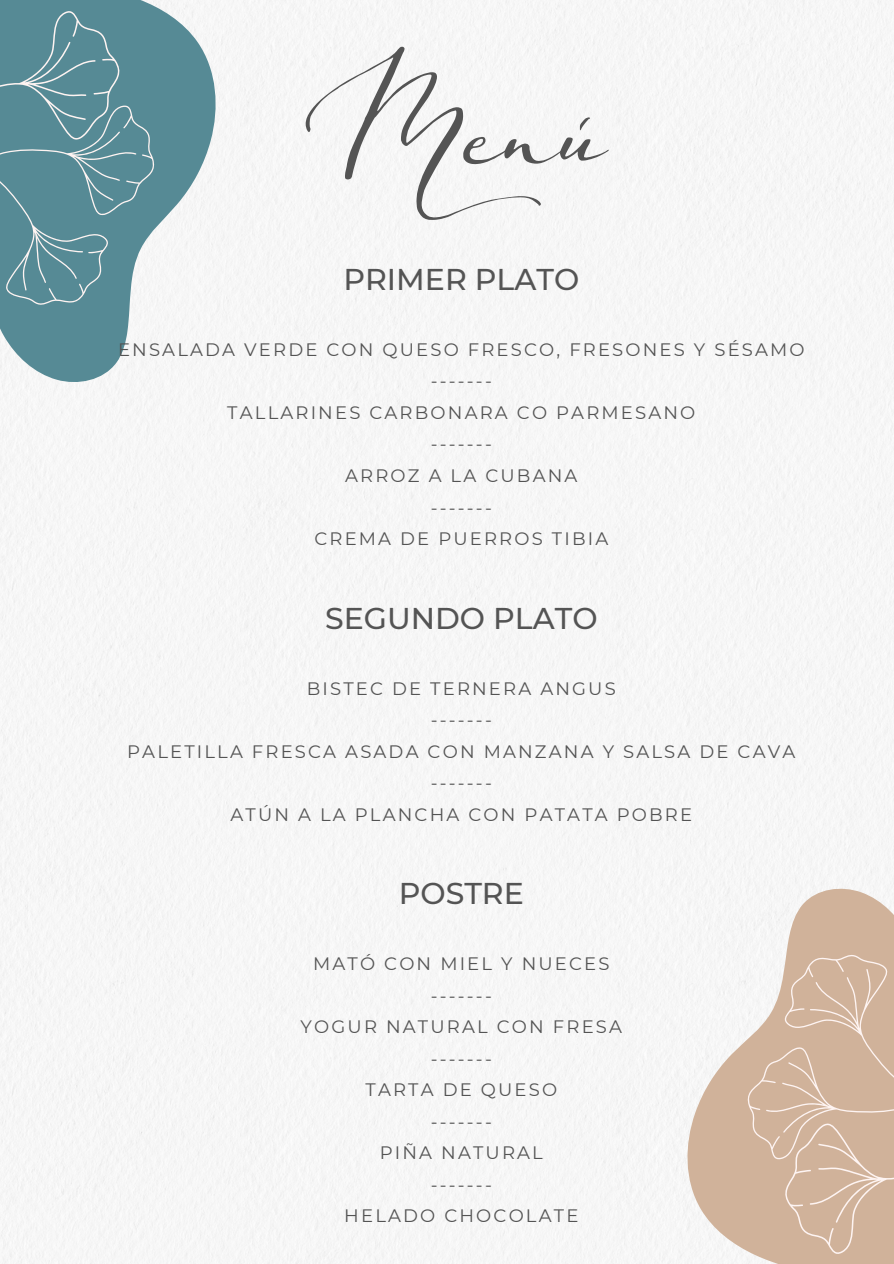
<style>
.page{position:relative;width:894px;height:1264px;background:#fff}
.page>*{position:absolute;margin:0;border:0;box-sizing:border-box;transform-origin:0 0}
.t1{font:276.75px "Miss Katherine Cyrillic Script";color:#545454}
.t2{font:500 30px "Montserrat";color:#545454}
.t3{font:18px "Montserrat";letter-spacing:.12em;color:#545454}
</style>
<div class="page">
<svg style="left:647px;top:867px;width:246px;height:396px;fill:#f5f5f5"></svg>
<svg style="left:734px;top:931px;width:159px;height:328px;background:#d5bba7"></svg>
<svg style="left:0;top:0;width:252px;height:402px;fill:#f5f5f5"></svg>
<svg style="left:0;top:6px;width:168px;height:321px;background:#67959f"></svg>
<p class="t1" style="left:286px;top:-37px;width:322px">Menú</p>
<p class="t2" style="left:343px;top:261px;width:237px">PRIMER PLATO</p>
<p class="t3" style="left:118px;top:338px;width:688px">ENSALADA VERDE CON QUESO FRESCO, FRESONES Y SÉSAMO</p>
<p class="t3" style="left:430px;top:370px;width:63px">-------</p>
<h1 class="t3" style="left:227px;top:401px;width:469px">TALLARINES CARBONARA CO PARMESANO</h1>
<h2 class="t3" style="left:430px;top:433px;width:63px">-------</h2>
<p class="t3" style="left:345px;top:464px;width:234px">ARROZ A LA CUBANA</p>
<p class="t3" style="left:430px;top:496px;width:63px">-------</p>
<p class="t3" style="left:314px;top:527px;width:295px">CREMA DE PUERROS TIBIA</p>
<p class="t2" style="left:325px;top:599px;width:274px">SEGUNDO PLATO</p>
<p class="t3" style="left:307px;top:677px;width:310px">BISTEC DE TERNERA ANGUS</p>
<p class="t3" style="left:430px;top:708px;width:63px">-------</p>
<p class="t3" style="left:127px;top:740px;width:669px">PALETILLA FRESCA ASADA CON MANZANA Y SALSA DE CAVA</p>
<h2 class="t3" style="left:430px;top:771px;width:63px">-------</h2>
<p class="t3" style="left:230px;top:803px;width:463px">ATÚN A LA PLANCHA CON PATATA POBRE</p>
<p class="t2" style="left:398px;top:875px;width:126px">POSTRE</p>
<p class="t3" style="left:313px;top:952px;width:298px">MATÓ CON MIEL Y NUECES</p>
<p class="t3" style="left:430px;top:984px;width:63px">-------</p>
<p class="t3" style="left:300px;top:1015px;width:323px">YOGUR NATURAL CON FRESA</p>
<h2 class="t3" style="left:430px;top:1047px;width:63px">-------</h2>
<p class="t3" style="left:365px;top:1078px;width:193px">TARTA DE QUESO</p>
<p class="t3" style="left:430px;top:1110px;width:63px">-------</p>
<p class="t3" style="left:379px;top:1141px;width:165px">PIÑA NATURAL</p>
<p class="t3" style="left:430px;top:1173px;width:63px">-------</p>
<p class="t3" style="left:344px;top:1204px;width:235px">HELADO CHOCOLATE</p>
</div>
